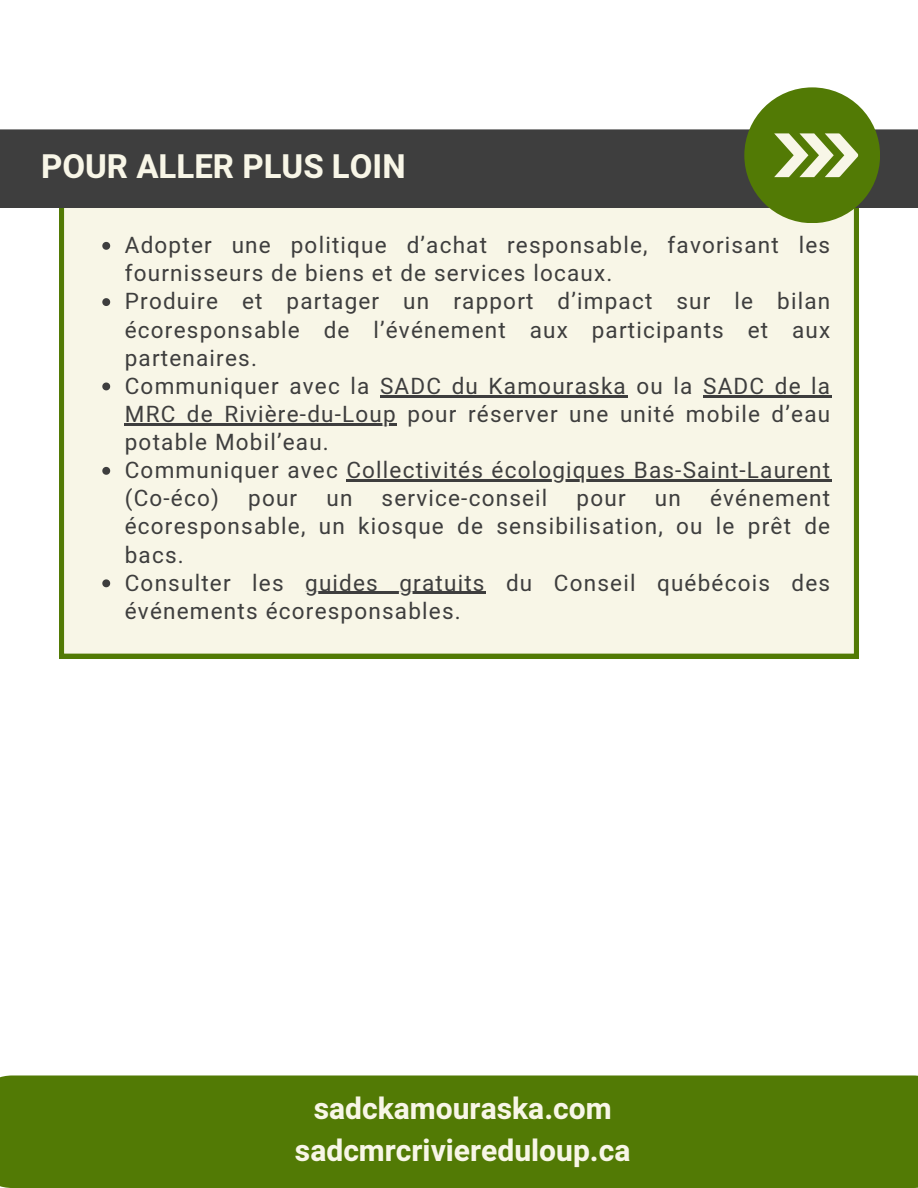
<style>
.page{position:relative;width:918px;height:1188px;background:#fff}
.page>*{position:absolute;margin:0;border:0;box-sizing:border-box;transform-origin:0 0}
.t1{font:700 33px "Heebo";color:#f8f6e7}
.t2{font:700 30px/41.7px "Heebo";color:#f8f6e7;text-align:center}
.t3{font:22.5px/28.2px "Heebo";letter-spacing:.055em;color:#3e3e3e}
</style>
<div class="page">
<div style="left:60px;top:208px;width:798px;height:450px;background:#f8f6e7"></div>
<svg style="left:102px;top:242px;width:8px;height:8px"></svg>
<svg style="left:102px;top:298px;width:8px;height:8px"></svg>
<svg style="left:102px;top:383px;width:8px;height:7px"></svg>
<hr style="left:380px;top:395px;width:247px;height:2px;background:#3e3e3e">
<hr style="left:703px;top:395px;width:128px;height:2px;background:#3e3e3e">
<hr style="left:125px;top:423px;width:272px;height:2px;background:#3e3e3e">
<svg style="left:102px;top:467px;width:8px;height:8px"></svg>
<hr style="left:346px;top:479px;width:485px;height:3px;background:#3e3e3e">
<svg style="left:102px;top:579px;width:8px;height:8px"></svg>
<hr style="left:305px;top:592px;width:181px;height:2px;background:#3e3e3e">
<div style="left:0;top:129px;width:918px;height:79px;background:#3e3e3e"></div>
<div style="left:0;top:1075px;width:918px;height:113px;background:#527a05"></div>
<div style="left:744px;top:87px;width:136px;height:136px;background:#527a05;border-radius:50%"></div>
<svg style="left:774px;top:133px;width:84px;height:44px"></svg>
<p class="t1" style="left:41px;top:143px;width:366px">POUR ALLER PLUS LOIN</p>
<p class="t3" style="left:125px;top:232px;width:707px">Adopter une politique d’achat responsable, favorisant les fournisseurs de biens et de services locaux.</p>
<h1 class="t3" style="left:125px;top:288px;width:707px;text-align:justify">Produire et partager un rapport d’impact sur le bilan écoresponsable de l’événement aux participants et aux partenaires.</h1>
<p class="t3" style="left:125px;top:373px;width:707px">Communiquer avec la SADC du Kamouraska ou la SADC de la</p>
<p class="t3" style="left:125px;top:401px;width:707px">MRC de Rivière-du-Loup pour réserver une unité mobile d’eau potable Mobil’eau.<br>Communiquer avec Collectivités écologiques Bas-Saint-Laurent</p>
<p class="t3" style="left:125px;top:485px;width:96px">(Co-éco)</p>
<p class="t3" style="left:248px;top:485px;width:51px">pour</p>
<p class="t3" style="left:326px;top:485px;width:28px">un</p>
<p class="t3" style="left:382px;top:485px;width:167px">service-conseil</p>
<p class="t3" style="left:577px;top:485px;width:51px">pour</p>
<p class="t3" style="left:655px;top:485px;width:28px">un</p>
<p class="t3" style="left:125px;top:485px;width:707px;text-indent:585px">événement écoresponsable, un kiosque de sensibilisation, ou le prêt de bacs.<br>Consulter les</p>
<p class="t3" style="left:125px;top:569px;width:707px;text-indent:180px">guides gratuits du Conseil québécois des événements écoresponsables.</p>
<h2 class="t2" style="left:295px;top:1089px;width:337px">sadckamouraska.com sadcmrcriviereduloup.ca</h2>
</div>
